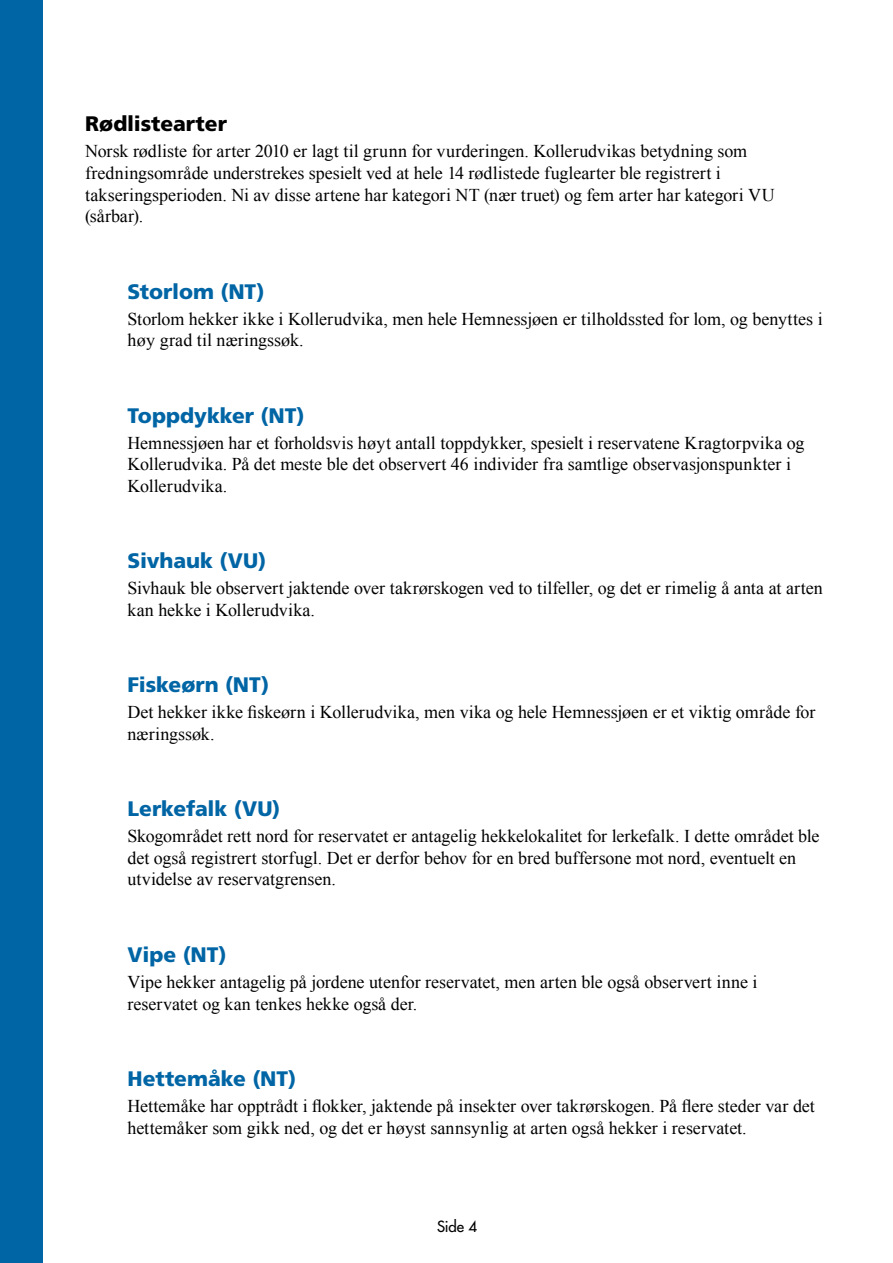
<style>
.page{position:relative;width:893px;height:1263px;background:#fff}
.page>*{position:absolute;margin:0;border:0;box-sizing:border-box;transform-origin:0 0}
.t1{font:900 21px "Frutiger LT";color:#0065a5}
.t2{font:900 21px "Frutiger LT";letter-spacing:-.005em;color:#000}
.t3{font:18px/21.6px "Times New Roman";color:#000}
.t4{font:15px "Futura";color:#000}
</style>
<div class="page">
<div style="left:0;top:0;width:43px;height:1263px;background:#0065a5"></div>
<p class="t2" style="left:85px;top:111px;width:143px">Rødlistearter</p>
<p class="t3" style="left:85px;top:140px;width:691px">Norsk rødliste for arter 2010 er lagt til grunn for vurderingen. Kollerudvikas betydning som fredningsområde understrekes spesielt ved at hele 14 rødlistede fuglearter ble registrert i takseringsperioden. Ni av disse artene har kategori NT (nær truet) og fem arter har kategori VU (sårbar).</p>
<p class="t1" style="left:128px;top:279px;width:139px">Storlom (NT)</p>
<p class="t3" style="left:128px;top:307px;width:697px">Storlom hekker ikke i Kollerudvika, men hele Hemnessjøen er tilholdssted for lom, og benyttes i høy grad til næringssøk.</p>
<p class="t1" style="left:128px;top:403px;width:179px">Toppdykker (NT)</p>
<p class="t3" style="left:128px;top:431px;width:678px">Hemnessjøen har et forholdsvis høyt antall toppdykker, spesielt i reservatene Kragtorpvika og<br>Kollerudvika. På det meste ble det observert 46 individer fra samtlige observasjonspunkter i<br>Kollerudvika.</p>
<p class="t1" style="left:128px;top:548px;width:140px">Sivhauk (VU)</p>
<p class="t3" style="left:128px;top:577px;width:697px">Sivhauk ble observert jaktende over takrørskogen ved to tilfeller, og det er rimelig å anta at arten kan hekke i Kollerudvika.</p>
<p class="t1" style="left:128px;top:672px;width:143px">Fiskeørn (NT)</p>
<p class="t3" style="left:128px;top:701px;width:689px">Det hekker ikke fiskeørn i Kollerudvika, men vika og hele Hemnessjøen er et viktig område for næringssøk.</p>
<p class="t1" style="left:128px;top:796px;width:154px">Lerkefalk (VU)</p>
<p class="t3" style="left:128px;top:825px;width:693px">Skogområdet rett nord for reservatet er antagelig hekkelokalitet for lerkefalk. I dette området ble det også registrert storfugl. Det er derfor behov for en bred buffersone mot nord, eventuelt en utvidelse av reservatgrensen.</p>
<p class="t1" style="left:128px;top:942px;width:101px">Vipe (NT)</p>
<p class="t3" style="left:128px;top:971px;width:631px">Vipe hekker antagelig på jordene utenfor reservatet, men arten ble også observert inne i reservatet og kan tenkes hekke også der.</p>
<p class="t1" style="left:128px;top:1066px;width:170px">Hettemåke (NT)</p>
<p class="t3" style="left:128px;top:1095px;width:689px">Hettemåke har opptrådt i flokker, jaktende på insekter over takrørskogen. På flere steder var det hettemåker som gikk ned, og det er høyst sannsynlig at arten også hekker i reservatet.</p>
<p class="t4" style="left:437px;top:1217px;width:42px">Side 4</p>
</div>
